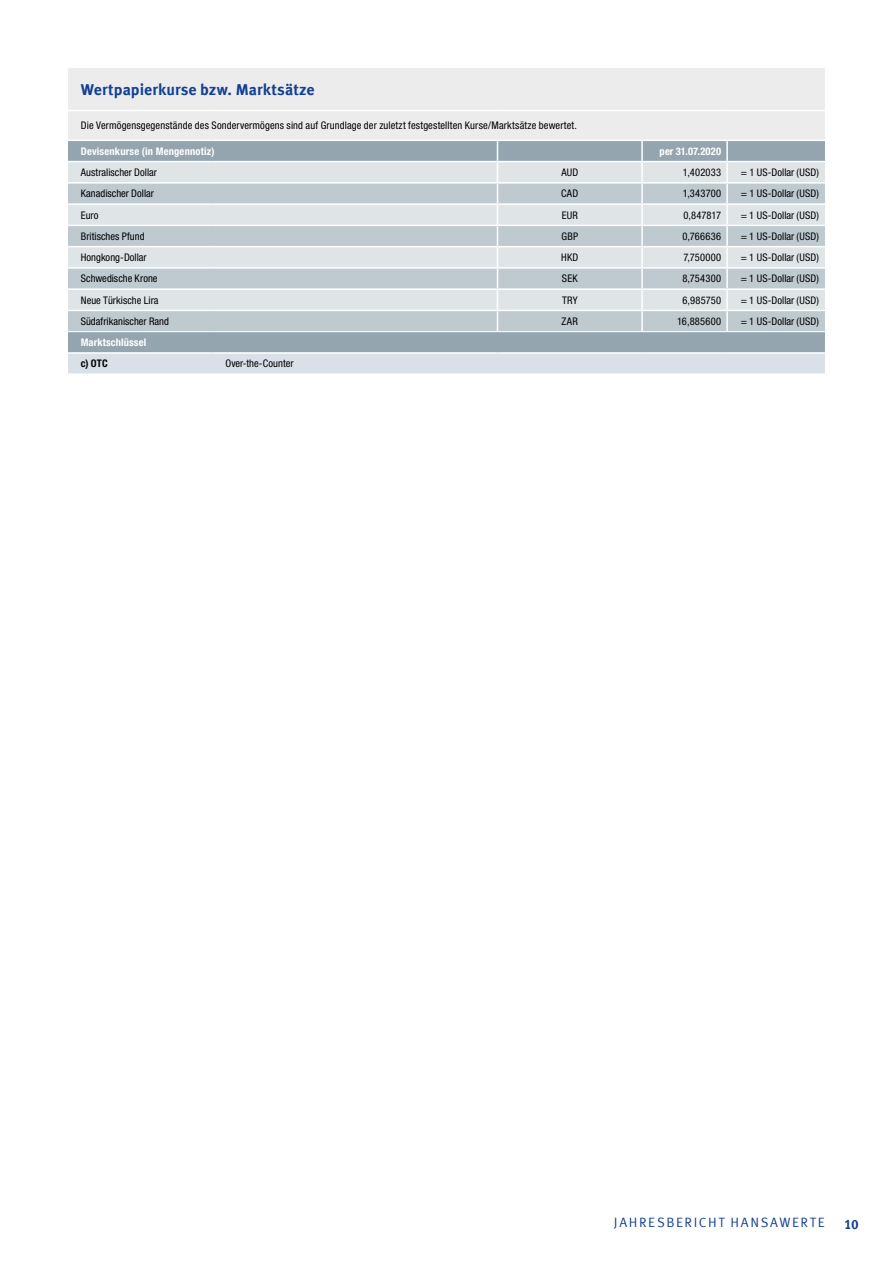
<style>
.page{position:relative;width:893px;height:1263px;background:#fff}
.page>*{position:absolute;margin:0;border:0;box-sizing:border-box;transform-origin:0 0}
.t1{font:700 15.75px "Meta Offc Pro";letter-spacing:.005em;color:#134094}
.t2{font:13.5px "Meta Offc Pro Norm";letter-spacing:.12em;color:#134094}
.t3{font:700 13.5px "Meta Offc Pro";color:#134094}
.t4{font:condensed 10.5px "Helvetica Neue LTW1 G";letter-spacing:.01em;color:#000}
.t5{font:700 condensed 10.5px "Helvetica Neue LTW1 G";letter-spacing:.015em;color:#fff}
.t6{font:700 condensed 10.5px "Helvetica Neue LTW1 G";color:#000}
</style>
<div class="page">
<div style="left:68px;top:68px;width:757px;height:72px;background:#ececed"></div>
<div style="left:68px;top:141px;width:757px;height:211px;background:#94a5b0"></div>
<div style="left:68px;top:162px;width:757px;height:20px;background:#dfe4e7"></div>
<svg style="left:68px;top:184px;width:757px;height:147px;background:#cdd5da"></svg>
<div style="left:68px;top:354px;width:757px;height:19px;background:#dae0e8"></div>
<hr style="left:641px;top:141px;width:2px;height:20px;background:#fff">
<hr style="left:641px;top:162px;width:2px;height:20px;background:#fff">
<svg style="left:641px;top:184px;width:2px;height:19px"></svg>
<hr style="left:641px;top:205px;width:2px;height:20px;background:#fff">
<hr style="left:641px;top:226px;width:2px;height:20px;background:#fff">
<hr style="left:641px;top:247px;width:2px;height:20px;background:#fff">
<svg style="left:641px;top:269px;width:2px;height:19px"></svg>
<hr style="left:641px;top:290px;width:2px;height:20px;background:#fff">
<svg style="left:497px;top:141px;width:1px;height:190px"></svg>
<hr style="left:641px;top:311px;width:2px;height:20px;background:#fff">
<hr style="left:726px;top:141px;width:2px;height:20px;background:#fff">
<hr style="left:726px;top:162px;width:2px;height:20px;background:#fff">
<svg style="left:726px;top:184px;width:2px;height:19px"></svg>
<hr style="left:726px;top:205px;width:2px;height:20px;background:#fff">
<hr style="left:726px;top:226px;width:2px;height:20px;background:#fff">
<hr style="left:726px;top:247px;width:2px;height:20px;background:#fff">
<svg style="left:726px;top:269px;width:2px;height:19px"></svg>
<hr style="left:726px;top:290px;width:2px;height:20px;background:#fff">
<hr style="left:726px;top:311px;width:2px;height:20px;background:#fff">
<hr style="left:68px;top:110px;width:145px;height:1px;background:#fff">
<hr style="left:213px;top:110px;width:284px;height:1px;background:#fff">
<hr style="left:497px;top:110px;width:145px;height:1px;background:#fff">
<hr style="left:642px;top:110px;width:85px;height:1px;background:#fff">
<hr style="left:727px;top:110px;width:98px;height:1px;background:#fff">
<hr style="left:68px;top:161px;width:145px;height:1px;background:#fff">
<hr style="left:213px;top:161px;width:284px;height:1px;background:#fff">
<hr style="left:497px;top:161px;width:145px;height:1px;background:#fff">
<hr style="left:642px;top:161px;width:85px;height:1px;background:#fff">
<hr style="left:727px;top:161px;width:98px;height:1px;background:#fff">
<hr style="left:68px;top:182px;width:145px;height:2px;background:#fff">
<hr style="left:213px;top:182px;width:284px;height:2px;background:#fff">
<hr style="left:497px;top:182px;width:145px;height:2px;background:#fff">
<hr style="left:642px;top:182px;width:85px;height:2px;background:#fff">
<hr style="left:727px;top:182px;width:98px;height:2px;background:#fff">
<hr style="left:68px;top:203px;width:145px;height:2px;background:#fff">
<hr style="left:213px;top:203px;width:284px;height:2px;background:#fff">
<hr style="left:497px;top:203px;width:145px;height:2px;background:#fff">
<hr style="left:642px;top:203px;width:85px;height:2px;background:#fff">
<hr style="left:727px;top:203px;width:98px;height:2px;background:#fff">
<hr style="left:68px;top:225px;width:145px;height:1px;background:#fff">
<hr style="left:213px;top:225px;width:284px;height:1px;background:#fff">
<hr style="left:497px;top:225px;width:145px;height:1px;background:#fff">
<hr style="left:642px;top:225px;width:85px;height:1px;background:#fff">
<hr style="left:727px;top:225px;width:98px;height:1px;background:#fff">
<hr style="left:68px;top:246px;width:145px;height:1px;background:#fff">
<hr style="left:213px;top:246px;width:284px;height:1px;background:#fff">
<hr style="left:497px;top:246px;width:145px;height:1px;background:#fff">
<hr style="left:642px;top:246px;width:85px;height:1px;background:#fff">
<hr style="left:727px;top:246px;width:98px;height:1px;background:#fff">
<hr style="left:68px;top:267px;width:145px;height:2px;background:#fff">
<hr style="left:213px;top:267px;width:284px;height:2px;background:#fff">
<hr style="left:497px;top:267px;width:145px;height:2px;background:#fff">
<hr style="left:642px;top:267px;width:85px;height:2px;background:#fff">
<hr style="left:727px;top:267px;width:98px;height:2px;background:#fff">
<hr style="left:68px;top:288px;width:145px;height:2px;background:#fff">
<hr style="left:213px;top:288px;width:284px;height:2px;background:#fff">
<hr style="left:497px;top:288px;width:145px;height:2px;background:#fff">
<hr style="left:642px;top:288px;width:85px;height:2px;background:#fff">
<hr style="left:727px;top:288px;width:98px;height:2px;background:#fff">
<hr style="left:68px;top:310px;width:145px;height:1px;background:#fff">
<hr style="left:213px;top:310px;width:284px;height:1px;background:#fff">
<hr style="left:497px;top:310px;width:145px;height:1px;background:#fff">
<hr style="left:642px;top:310px;width:85px;height:1px;background:#fff">
<hr style="left:727px;top:310px;width:98px;height:1px;background:#fff">
<hr style="left:68px;top:331px;width:145px;height:1px;background:#fff">
<hr style="left:213px;top:331px;width:284px;height:1px;background:#fff">
<hr style="left:497px;top:331px;width:145px;height:1px;background:#fff">
<hr style="left:642px;top:331px;width:85px;height:1px;background:#fff">
<hr style="left:727px;top:331px;width:98px;height:1px;background:#fff">
<h1 class="t1" style="left:81px;top:78px;width:235px">Wertpapierkurse bzw. Marktsätze</h1>
<p class="t4" style="left:81px;top:119px;width:498px">Die Vermögensgegenstände des Sondervermögens sind auf Grundlage der zuletzt festgestellten Kurse/Marktsätze bewertet.</p>
<p class="t5" style="left:81px;top:145px;width:135px">Devisenkurse (in Mengennotiz)</p>
<p class="t5" style="left:660px;top:145px;width:63px">per 31.07.2020</p>
<p class="t4" style="left:81px;top:166px;width:78px">Australischer Dollar</p>
<p class="t4" style="left:561px;top:166px;width:18px">AUD</p>
<p class="t4" style="left:683px;top:166px;width:40px">1,402033</p>
<p class="t4" style="left:741px;top:166px;width:80px">= 1 US-Dollar (USD)</p>
<p class="t4" style="left:81px;top:187px;width:75px">Kanadischer Dollar</p>
<p class="t4" style="left:561px;top:187px;width:19px">CAD</p>
<p class="t4" style="left:683px;top:187px;width:40px">1,343700</p>
<p class="t4" style="left:741px;top:187px;width:80px">= 1 US-Dollar (USD)</p>
<p class="t4" style="left:81px;top:209px;width:19px">Euro</p>
<p class="t4" style="left:562px;top:209px;width:18px">EUR</p>
<p class="t4" style="left:683px;top:209px;width:39px">0,847817</p>
<p class="t4" style="left:741px;top:209px;width:80px">= 1 US-Dollar (USD)</p>
<p class="t4" style="left:81px;top:230px;width:65px">Britisches Pfund</p>
<p class="t4" style="left:561px;top:230px;width:18px">GBP</p>
<p class="t4" style="left:682px;top:230px;width:40px">0,766636</p>
<p class="t4" style="left:741px;top:230px;width:80px">= 1 US-Dollar (USD)</p>
<p class="t4" style="left:81px;top:251px;width:67px">Hongkong-Dollar</p>
<p class="t4" style="left:561px;top:251px;width:19px">HKD</p>
<p class="t4" style="left:683px;top:251px;width:39px">7,750000</p>
<p class="t4" style="left:741px;top:251px;width:80px">= 1 US-Dollar (USD)</p>
<p class="t4" style="left:81px;top:272px;width:78px">Schwedische Krone</p>
<p class="t4" style="left:562px;top:272px;width:17px">SEK</p>
<p class="t4" style="left:682px;top:272px;width:40px">8,754300</p>
<p class="t4" style="left:741px;top:272px;width:80px">= 1 US-Dollar (USD)</p>
<p class="t4" style="left:81px;top:294px;width:79px">Neue Türkische Lira</p>
<p class="t4" style="left:562px;top:294px;width:17px">TRY</p>
<p class="t4" style="left:682px;top:294px;width:40px">6,985750</p>
<p class="t4" style="left:741px;top:294px;width:80px">= 1 US-Dollar (USD)</p>
<p class="t4" style="left:81px;top:315px;width:90px">Südafrikanischer Rand</p>
<p class="t4" style="left:562px;top:315px;width:18px">ZAR</p>
<p class="t4" style="left:677px;top:315px;width:45px">16,885600</p>
<p class="t4" style="left:741px;top:315px;width:80px">= 1 US-Dollar (USD)</p>
<p class="t5" style="left:81px;top:336px;width:67px">Marktschlüssel</p>
<p class="t6" style="left:81px;top:357px;width:28px">c) OTC</p>
<p class="t4" style="left:225px;top:357px;width:70px">Over-the-Counter</p>
<p class="t2" style="left:614px;top:1211px;width:176px">JAHRESBERICHT HANSAWERTE</p>
<p class="t3" style="left:844px;top:1214px;width:16px">10</p>
</div>
